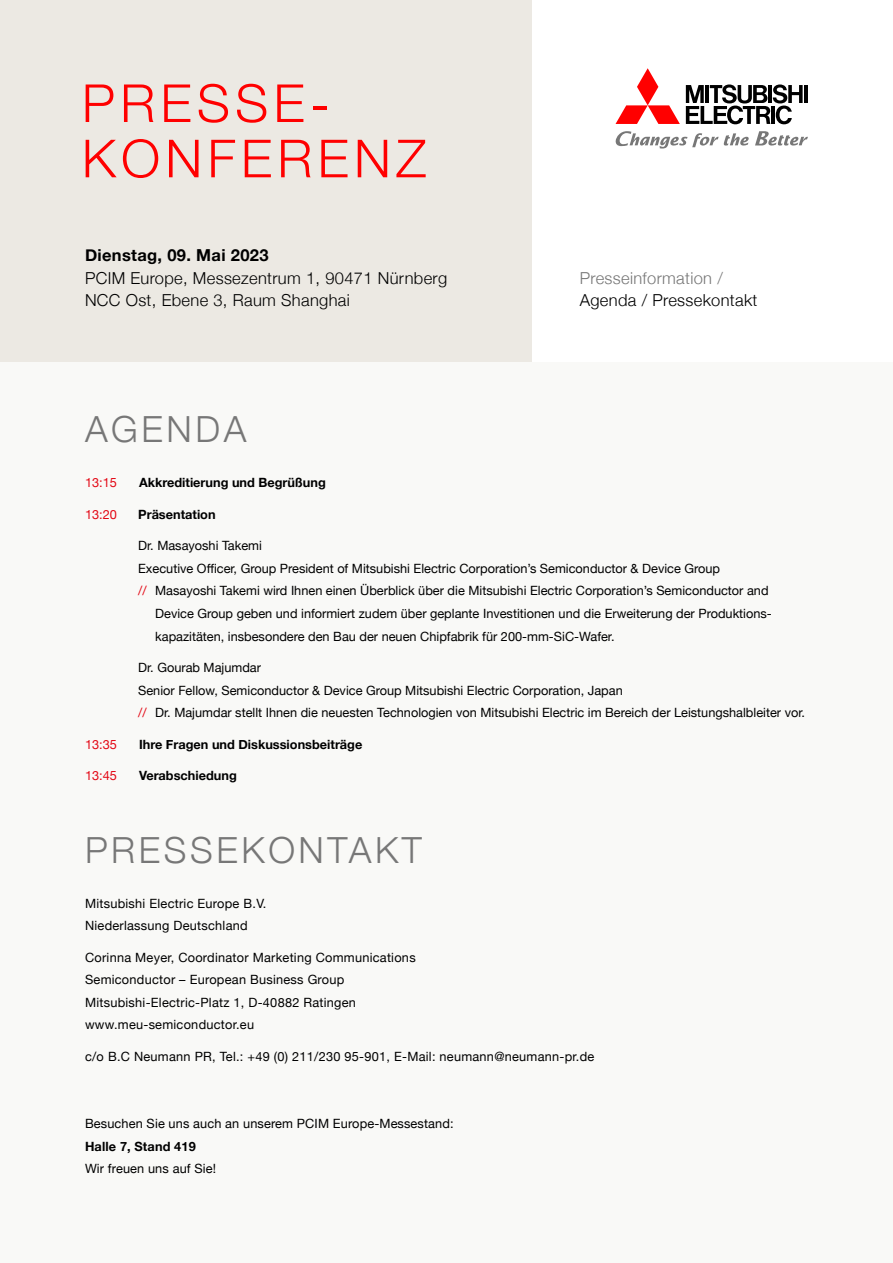
<style>
.page{position:relative;width:893px;height:1263px;background:#fff}
.page>*{position:absolute;margin:0;border:0;box-sizing:border-box;transform-origin:0 0}
.t1{font:300 52.5px/55.3px "Helvetica Neue";letter-spacing:.1em;color:#f00}
.t2{font:300 36px "Helvetica Neue";letter-spacing:.1em;color:#777}
.t3{font:300 16.5px/22.5px "Helvetica Neue";letter-spacing:.02em;color:#000}
.t4{font:700 16.5px "Helvetica Neue";letter-spacing:.02em;color:#000}
.t5{font:300 16.5px "Helvetica Neue";letter-spacing:.02em;color:#777}
.t6{font:12.75px/22.5px "Helvetica Neue";color:#000}
.t7{font:12.75px/22.5px "Helvetica Neue";letter-spacing:.02em;color:#000}
.t8{font:700 12.75px "Helvetica Neue";color:#000}
.t9{font:12.75px "Helvetica Neue";color:#e30613}
.s1{color:#e30613}
</style>
<div class="page">
<div style="left:0;top:361px;width:893px;height:902px;background:#f9f9f7"></div>
<div style="left:0;top:0;width:531px;height:361px;background:#ece9e3"></div>
<svg style="left:755px;top:131px;width:53px;height:15px"></svg>
<svg style="left:615px;top:131px;width:134px;height:18px"></svg>
<svg style="left:615px;top:68px;width:65px;height:56px"></svg>
<hr style="left:804px;top:85px;width:4px;height:18px;background:#000">
<svg style="left:686px;top:84px;width:117px;height:40px"></svg>
<h1 class="t1" style="left:82px;top:72px;width:346px">PRESSE-<br>KONFERENZ</h1>
<p class="t4" style="left:85px;top:242px;width:185px">Dienstag, 09. Mai 2023</p>
<p class="t3" style="left:85px;top:265px;width:364px">PCIM Europe, Messezentrum 1, 90471 Nürnberg<br>NCC Ost, Ebene 3, Raum Shanghai</p>
<p class="t5" style="left:580px;top:264px;width:145px">Presseinformation /</p>
<p class="t3" style="left:580px;top:288px;width:179px">Agenda / Pressekontakt</p>
<h2 class="t2" style="left:85px;top:401px;width:163px">AGENDA</h2>
<p class="t9" style="left:85px;top:474px;width:33px">13:15</p>
<p class="t8" style="left:139px;top:473px;width:188px">Akkreditierung und Begrüßung</p>
<p class="t9" style="left:85px;top:505px;width:33px">13:20</p>
<p class="t8" style="left:138px;top:504px;width:79px">Präsentation</p>
<p class="t6" style="left:138px;top:535px;width:125px">Dr. Masayoshi Takemi</p>
<p class="t6" style="left:138px;top:558px;width:583px">Executive Officer, Group President of Mitsubishi Electric Corporation’s Semiconductor &amp; Device Group</p>
<p class="t6" style="left:138px;top:580px;width:632px"><span class="s1">//</span> Masayoshi Takemi wird Ihnen einen Überblick über die Mitsubishi Electric Corporation’s Semiconductor and</p>
<p class="t6" style="left:155px;top:603px;width:618px">Device Group geben und informiert zudem über geplante Investitionen und die Erweiterung der Produktions-</p>
<p class="t6" style="left:155px;top:625px;width:461px">kapazitäten, insbesondere den Bau der neuen Chipfabrik für 200-mm-SiC-Wafer.</p>
<p class="t6" style="left:138px;top:657px;width:668px">Dr. Gourab Majumdar<br>Senior Fellow, Semiconductor &amp; Device Group Mitsubishi Electric Corporation, Japan<br><span class="s1">//</span> Dr. Majumdar stellt Ihnen die neuesten Technologien von Mitsubishi Electric im Bereich der Leistungshalbleiter vor.</p>
<p class="t9" style="left:85px;top:735px;width:33px">13:35</p>
<p class="t8" style="left:139px;top:734px;width:225px">Ihre Fragen und Diskussionsbeiträge</p>
<p class="t9" style="left:85px;top:766px;width:33px">13:45</p>
<p class="t8" style="left:139px;top:765px;width:99px">Verabschiedung</p>
<h2 class="t2" style="left:85px;top:821px;width:338px">PRESSEKONTAKT</h2>
<p class="t7" style="left:85px;top:893px;width:183px">Mitsubishi Electric Europe B.V.<br>Niederlassung Deutschland</p>
<p class="t7" style="left:85px;top:947px;width:332px">Corinna Meyer, Coordinator Marketing Communications Semiconductor – European Business Group Mitsubishi-Electric-Platz 1, D-40882 Ratingen www.meu-semiconductor.eu</p>
<p class="t7" style="left:85px;top:1046px;width:511px">c/o B.C Neumann PR, Tel.: +49 (0) 211/230 95-901, E-Mail: neumann@neumann-pr.de</p>
<p class="t6" style="left:85px;top:1113px;width:370px">Besuchen Sie uns auch an unserem PCIM Europe-Messestand:</p>
<p class="t8" style="left:85px;top:1136px;width:112px">Halle 7, Stand 419</p>
<p class="t6" style="left:85px;top:1158px;width:133px">Wir freuen uns auf Sie!</p>
</div>
